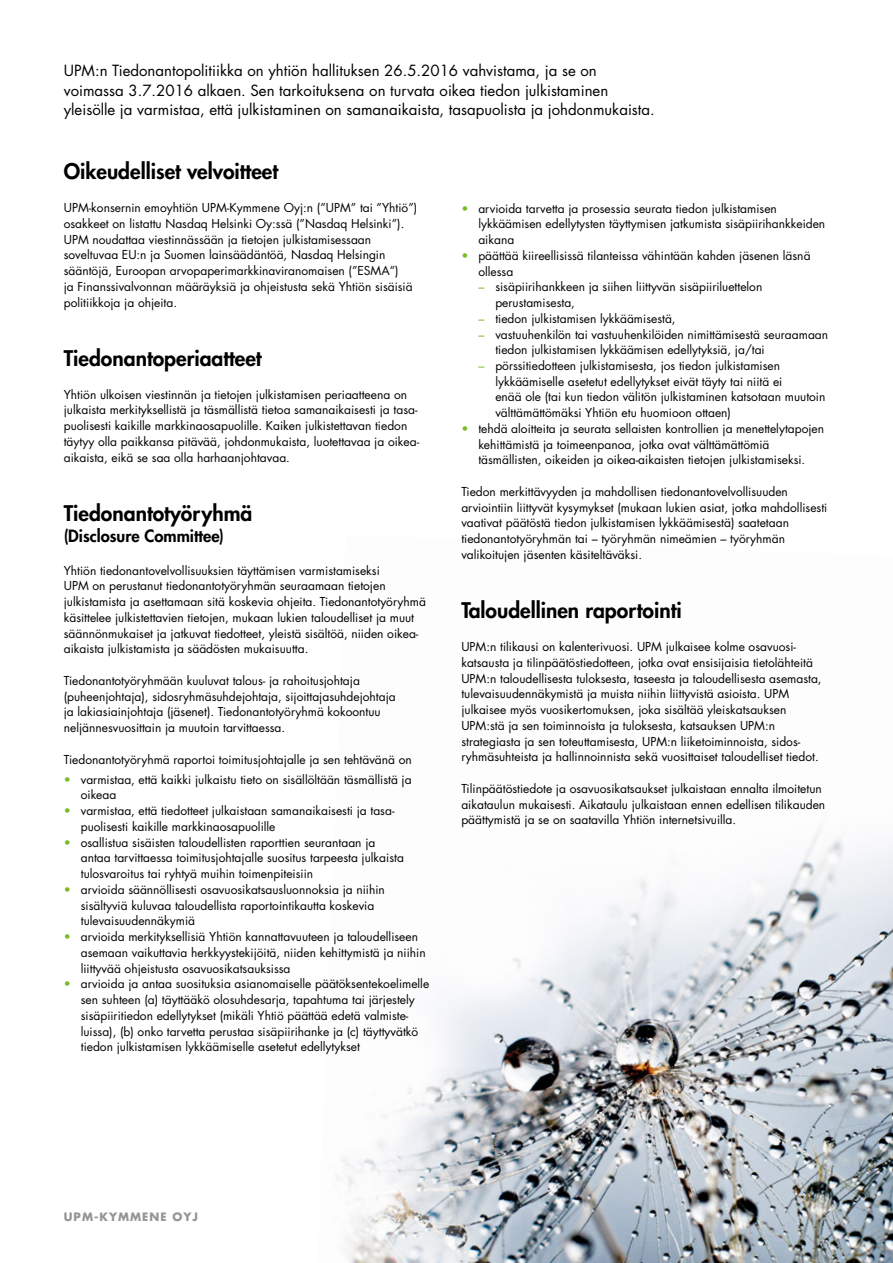
<style>
.page{position:relative;width:893px;height:1263px;background:#fff}
.page>*{position:absolute;margin:0;border:0;box-sizing:border-box;transform-origin:0 0}
.t1{font:800 21px "Futura Std";color:#000}
.t2{font:800 16.5px "Futura Std";color:#000}
.t3{font:15px/19.5px "Futura Std";color:#000}
.t4{font:12px/15.8px "Futura Std";color:#000}
.t5{font:700 11.25px "Futura Std";letter-spacing:.09em;color:#939598}
.s1{color:#7aba28}
</style>
<div class="page">
<img style="left:336px;top:828px;width:557px;height:435px">
<p class="t3" style="left:64px;top:61px;width:592px">UPM:n Tiedonantopolitiikka on yhtiön hallituksen 26.5.2016 vahvistama, ja se on voimassa 3.7.2016 alkaen. Sen tarkoituksena on turvata oikea tiedon julkistaminen yleisölle ja varmistaa, että julkistaminen on samanaikaista, tasapuolista ja johdonmukaista.</p>
<h1 class="t1" style="left:64px;top:158px;width:216px">Oikeudelliset velvoitteet</h1>
<p class="t4" style="left:64px;top:200px;width:355px">UPM-konsernin emoyhtiön UPM-Kymmene Oyj:n (”UPM” tai ”Yhtiö”) osakkeet on listattu Nasdaq Helsinki Oy:ssä (”Nasdaq Helsinki”).<br>UPM noudattaa viestinnässään ja tietojen julkistamisessaan soveltuvaa EU:n ja Suomen lainsäädäntöä, Nasdaq Helsingin sääntöjä, Euroopan arvopaperimarkkinaviranomaisen (”ESMA”)<br>ja Finanssivalvonnan määräyksiä ja ohjeistusta sekä Yhtiön sisäisiä politiikkoja ja ohjeita.</p>
<h1 class="t1" style="left:64px;top:345px;width:199px">Tiedonantoperiaatteet</h1>
<p class="t4" style="left:64px;top:386px;width:357px">Yhtiön ulkoisen viestinnän ja tietojen julkistamisen periaatteena on julkaista merkityksellistä ja täsmällistä tietoa samanaikaisesti ja tasa&shy;puolisesti kaikille markkinaosapuolille. Kaiken julkistettavan tiedon täytyy olla paikkansa pitävää, johdonmukaista, luotettavaa ja oikea&shy;aikaista, eikä se saa olla harhaanjohtavaa.</p>
<h1 class="t1" style="left:64px;top:500px;width:190px">Tiedonantotyöryhmä</h1>
<h2 class="t2" style="left:64px;top:525px;width:162px">(Disclosure Committee)</h2>
<p class="t4" style="left:64px;top:562px;width:364px">Yhtiön tiedonantovelvollisuuksien täyttämisen varmistamiseksi<br>UPM on perustanut tiedonantotyöryhmän seuraamaan tietojen julkistamista ja asettamaan sitä koskevia ohjeita. Tiedonantotyöryhmä käsittelee julkistettavien tietojen, mukaan lukien taloudelliset ja muut säännönmukaiset ja jatkuvat tiedotteet, yleistä sisältöä, niiden oikea&shy;aikaista julkistamista ja säädösten mukaisuutta.</p>
<p class="t4" style="left:64px;top:673px;width:334px">Tiedonantotyöryhmään kuuluvat talous- ja rahoitusjohtaja (puheenjohtaja), sidosryhmäsuhdejohtaja, sijoittajasuhdejohtaja ja lakiasiainjohtaja (jäsenet). Tiedonantotyöryhmä kokoontuu neljännesvuosittain ja muutoin tarvittaessa.</p>
<p class="t4" style="left:64px;top:751px;width:350px">Tiedonantotyöryhmä raportoi toimitusjohtajalle ja sen tehtävänä on</p>
<p class="t4" style="left:81px;top:771px;width:332px;text-indent:-17px"><span class="s1">•</span> varmistaa, että kaikki julkaistu tieto on sisällöltään täsmällistä ja oikeaa</p>
<p class="t4" style="left:81px;top:803px;width:315px;text-indent:-17px"><span class="s1">•</span> varmistaa, että tiedotteet julkaistaan samanaikaisesti ja tasa&shy;puolisesti kaikille markkinaosapuolille</p>
<p class="t4" style="left:81px;top:834px;width:325px;text-indent:-17px"><span class="s1">•</span> osallistua sisäisten taloudellisten raporttien seurantaan ja antaa tarvittaessa toimitusjohtajalle suositus tarpeesta julkaista tulosvaroitus tai ryhtyä muihin toimenpiteisiin</p>
<p class="t4" style="left:81px;top:882px;width:306px;text-indent:-17px"><span class="s1">•</span> arvioida säännöllisesti osavuosikatsausluonnoksia ja niihin sisältyviä kuluvaa taloudellista raportointikautta koskevia tulevaisuudennäkymiä</p>
<p class="t4" style="left:81px;top:929px;width:346px;text-indent:-17px"><span class="s1">•</span> arvioida merkityksellisiä Yhtiön kannattavuuteen ja taloudelliseen asemaan vaikuttavia herkkyystekijöitä, niiden kehittymistä ja niihin liittyvää ohjeistusta osavuosikatsauksissa</p>
<p class="t4" style="left:81px;top:976px;width:350px;text-indent:-17px"><span class="s1">•</span> arvioida ja antaa suosituksia asianomaiselle päätöksentekoelimelle sen suhteen (a) täyttääkö olosuhdesarja, tapahtuma tai järjestely sisäpiiritiedon edellytykset (mikäli Yhtiö päättää edetä valmiste&shy;luissa), (b) onko tarvetta perustaa sisäpiirihanke ja (c) täyttyvätkö tiedon julkistamisen lykkäämiselle asetetut edellytykset</p>
<p class="t4" style="left:478px;top:200px;width:348px;text-indent:-17px"><span class="s1">•</span> arvioida tarvetta ja prosessia seurata tiedon julkistamisen lykkäämisen edellytysten täyttymisen jatkumista sisäpiirihankkeiden aikana</p>
<p class="t4" style="left:478px;top:248px;width:334px;text-indent:-17px"><span class="s1">•</span> päättää kiireellisissä tilanteissa vähintään kahden jäsenen läsnä ollessa</p>
<p class="t4" style="left:495px;top:279px;width:268px;text-indent:-17px"><span class="s1">–</span> sisäpiirihankkeen ja siihen liittyvän sisäpiiriluettelon perustamisesta,</p>
<p class="t4" style="left:478px;top:311px;width:199px"><span class="s1">–</span> tiedon julkistamisen lykkäämisestä,</p>
<p class="t4" style="left:495px;top:326px;width:334px;text-indent:-17px"><span class="s1">–</span> vastuuhenkilön tai vastuuhenkilöiden nimittämisestä seuraamaan tiedon julkistamisen lykkäämisen edellytyksiä, ja/tai</p>
<p class="t4" style="left:495px;top:358px;width:332px;text-indent:-17px"><span class="s1">–</span> pörssitiedotteen julkistamisesta, jos tiedon julkistamisen lykkäämiselle asetetut edellytykset eivät täyty tai niitä ei<br>enää ole (tai kun tiedon välitön julkistaminen katsotaan muutoin välttämättömäksi Yhtiön etu huomioon ottaen)</p>
<p class="t4" style="left:478px;top:421px;width:347px;text-indent:-17px"><span class="s1">•</span> tehdä aloitteita ja seurata sellaisten kontrollien ja menettelytapojen kehittämistä ja toimeenpanoa, jotka ovat välttämättömiä täsmällisten, oikeiden ja oikea-aikaisten tietojen julkistamiseksi.</p>
<p class="t4" style="left:461px;top:484px;width:368px">Tiedon merkittävyyden ja mahdollisen tiedonantovelvollisuuden arviointiin liittyvät kysymykset (mukaan lukien asiat, jotka mahdollisesti vaativat päätöstä tiedon julkistamisen lykkäämisestä) saatetaan tiedonantotyöryhmän tai – työryhmän nimeämien – työryhmän valikoitujen jäsenten käsiteltäväksi.</p>
<h1 class="t1" style="left:461px;top:597px;width:222px">Taloudellinen raportointi</h1>
<p class="t4" style="left:461px;top:639px;width:362px">UPM:n tilikausi on kalenterivuosi. UPM julkaisee kolme osavuosi&shy;katsausta ja tilinpäätöstiedotteen, jotka ovat ensisijaisia tietolähteitä UPM:n taloudellisesta tuloksesta, taseesta ja taloudellisesta asemasta, tulevaisuudennäkymistä ja muista niihin liittyvistä asioista. UPM julkaisee myös vuosikertomuksen, joka sisältää yleiskatsauksen UPM:stä ja sen toiminnoista ja tuloksesta, katsauksen UPM:n strategiasta ja sen toteuttamisesta, UPM:n liiketoiminnoista, sidos&shy;ryhmäsuhteista ja hallinnoinnista sekä vuosittaiset taloudelliset tiedot.</p>
<p class="t4" style="left:461px;top:781px;width:365px">Tilinpäätöstiedote ja osavuosikatsaukset julkaistaan ennalta ilmoitetun aikataulun mukaisesti. Aikataulu julkaistaan ennen edellisen tilikauden päättymistä ja se on saatavilla Yhtiön internetsivuilla.</p>
<p class="t5" style="left:64px;top:1209px;width:136px">UPM-KYMMENE OYJ</p>
</div>
